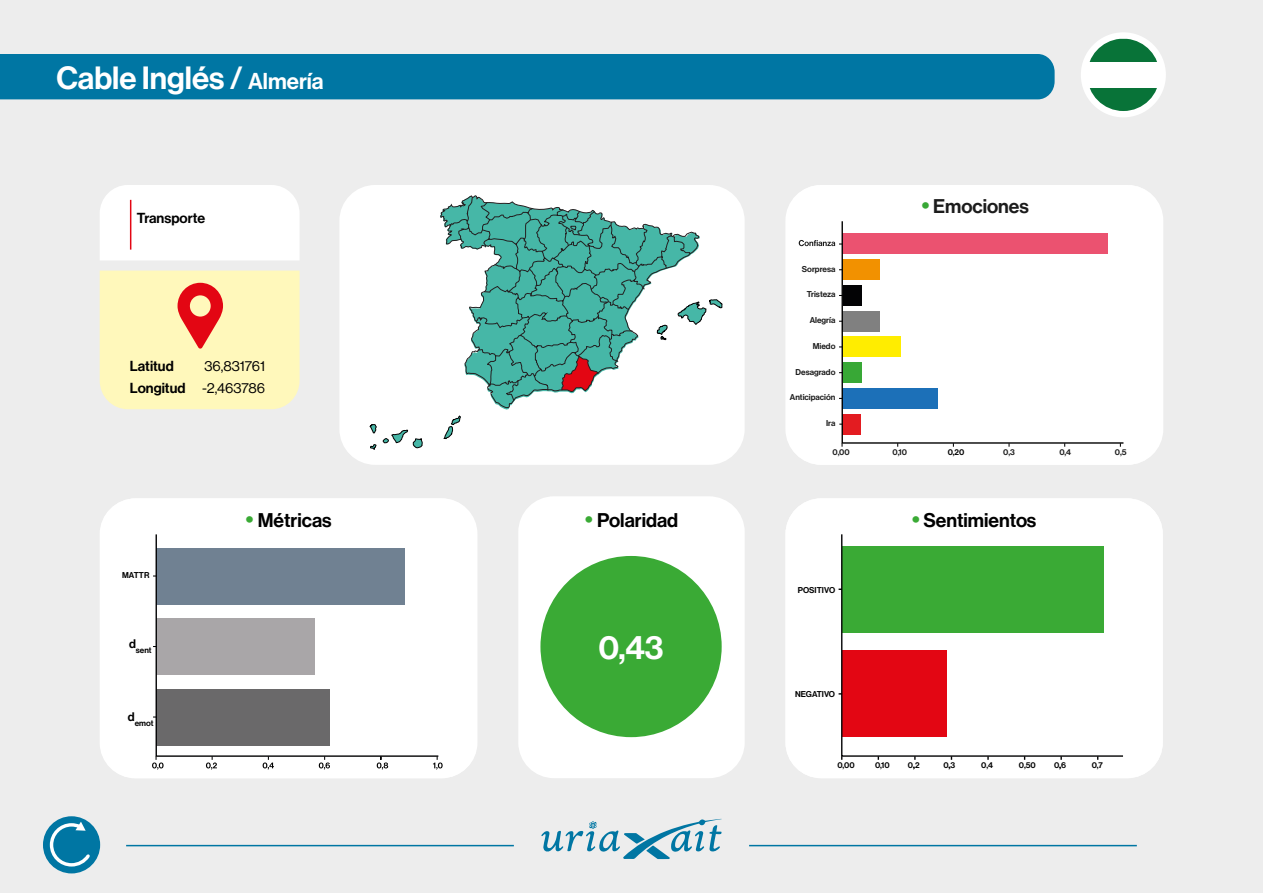
<style>
.page{position:relative;width:1263px;height:893px;background:#ededed}
.page>*{position:absolute;margin:0;border:0;box-sizing:border-box;transform-origin:0 0}
.t1{font:38.4px "N Haas Grotesk DS Pro 65 Md";color:#fff}
.t2{font:33px "N Haas Grotesk DS Pro 65 Md";color:#fff}
.t3{font:31.5px "N Haas Grotesk DS Pro 65 Md";color:#fff}
.t4{font:19.5px "N Haas Grotesk DS Pro 65 Md";color:#000}
.t5{font:19.5px "N Haas Grotesk DS Pro 65 Md";color:#1c1c1c}
.t6{font:14.25px/22.2px "N Haas Grotesk DS Pro 55 Rg";color:#000;text-align:right}
.t7{font:14.25px "N Haas Grotesk DS Pro 65 Md";color:#000}
.t8{font:8.4px "N Haas Grotesk DS Pro 65 Md";color:#1c1c1c}
.t9{font:8.4px "N Haas Grotesk DS Pro 65 Md";color:#000}
.t10{font:8.25px "N Haas Grotesk DS Pro 65 Md";color:#000}
.s1{font-size:22.5px}
.s2{font-family:"N Haas Grotesk DS Pro 65 Md"}
.s3{font-size:23.55px;color:#3aaa35}
.s4{font-size:23.55px;color:#38a836}
</style>
<div class="page">
<svg style="left:541px;top:819px;width:181px;height:40px"></svg>
<hr style="left:126px;top:845px;width:388px;height:1px;background:#0076a3">
<hr style="left:749px;top:845px;width:388px;height:1px;background:#0076a3">
<div style="left:0;top:54px;width:1054px;height:45px;background:#0076a3"></div>
<div style="left:1081px;top:32px;width:85px;height:85px;background:#fff;border-radius:50%"></div>
<div style="left:518px;top:496px;width:227px;height:282px;background:#fff;border-radius:36px"></div>
<div style="left:339px;top:185px;width:406px;height:280px;background:#fff;border-radius:36px"></div>
<div style="left:100px;top:185px;width:199px;height:75px;background:#fff"></div>
<svg style="left:100px;top:271px;width:200px;height:138px"></svg>
<div style="left:43px;top:816px;width:57px;height:57px;background:#0076a3;border-radius:50%"></div>
<svg style="left:48px;top:821px;width:45px;height:47px"></svg>
<svg style="left:443px;top:415px;width:18px;height:24px"></svg>
<svg style="left:370px;top:424px;width:7px;height:10px"></svg>
<svg style="left:383px;top:430px;width:40px;height:18px"></svg>
<svg style="left:370px;top:444px;width:6px;height:6px"></svg>
<svg style="left:440px;top:195px;width:75px;height:213px"></svg>
<div style="left:540px;top:556px;width:182px;height:181px;background:#3aaa35;border-radius:50%"></div>
<svg style="left:1089px;top:39px;width:70px;height:23px;fill:#087338"></svg>
<svg style="left:1089px;top:88px;width:68px;height:23px;fill:#087338"></svg>
<hr style="left:130px;top:200px;width:1px;height:50px;background:#e30613">
<div style="left:100px;top:498px;width:377px;height:280px;background:#fff;border-radius:36px"></div>
<svg style="left:155px;top:534px;width:284px;height:223px"></svg>
<svg style="left:152px;top:756px;width:12px;height:14px"></svg>
<svg style="left:206px;top:756px;width:11px;height:14px"></svg>
<svg style="left:263px;top:756px;width:11px;height:14px"></svg>
<svg style="left:319px;top:756px;width:11px;height:14px"></svg>
<svg style="left:433px;top:756px;width:10px;height:14px"></svg>
<svg style="left:377px;top:756px;width:11px;height:14px"></svg>
<div style="left:785px;top:185px;width:378px;height:280px;background:#fff;border-radius:36px"></div>
<svg style="left:799px;top:240px;width:42px;height:6px"></svg>
<svg style="left:841px;top:221px;width:283px;height:223px"></svg>
<div style="left:785px;top:498px;width:378px;height:280px;background:#fff;border-radius:36px"></div>
<svg style="left:840px;top:534px;width:283px;height:223px"></svg>
<svg style="left:449px;top:197px;width:273px;height:204px"></svg>
<h3 class="t3" style="left:56px;top:60px;width:269px">Cable Inglés / <span class="s1">Almería</span></h3>
<h3 class="t7" style="left:137px;top:210px;width:70px">Transporte</h3>
<h3 class="t7" style="left:130px;top:358px;width:45px">Latitud</h3>
<h3 class="t6" style="left:130px;top:355px;width:137px">36,831761<br><span class="s2">Longitud</span> -2,463786</h3>
<p class="t9" style="left:122px;top:570px;width:29px">MATTR</p>
<p class="t10" style="left:129px;top:645px;width:24px"><sup>d</sup>sent</p>
<p class="t10" style="left:128px;top:718px;width:27px"><sup>d</sup>emot</p>
<h3 class="t4" style="left:245px;top:509px;width:88px"><span class="s3">•</span> Métricas</h3>
<h3 class="t4" style="left:585px;top:508px;width:95px"><span class="s3">•</span> Polaridad</h3>
<h1 class="t1" style="left:634px;top:624px;width:24px">6</h1>
<h2 class="t2" style="left:598px;top:629px;width:67px">0,43</h2>
<h3 class="t5" style="left:921px;top:195px;width:109px"><span class="s4">•</span> Emociones</h3>
<p class="t8" style="left:802px;top:264px;width:35px">Sorpresa</p>
<p class="t8" style="left:807px;top:290px;width:30px">Tristeza</p>
<p class="t8" style="left:810px;top:315px;width:27px">Alegría</p>
<p class="t8" style="left:813px;top:341px;width:24px">Miedo</p>
<p class="t8" style="left:795px;top:367px;width:41px">Desagrado</p>
<p class="t8" style="left:790px;top:392px;width:47px">Anticipación</p>
<p class="t8" style="left:826px;top:418px;width:11px">Ira</p>
<p class="t8" style="left:832px;top:447px;width:19px">0,00</p>
<p class="t8" style="left:892px;top:447px;width:16px">0,10</p>
<p class="t8" style="left:1003px;top:447px;width:13px">0,3</p>
<p class="t8" style="left:1059px;top:447px;width:13px">0,4</p>
<p class="t8" style="left:1115px;top:447px;width:13px">0,5</p>
<p class="t9" style="left:948px;top:447px;width:18px">0,20</p>
<p class="t9" style="left:798px;top:585px;width:39px">POSITIVO</p>
<p class="t9" style="left:795px;top:689px;width:41px">NEGATIVO</p>
<h3 class="t4" style="left:912px;top:509px;width:126px"><span class="s3">•</span> Sentimientos</h3>
<p class="t9" style="left:837px;top:760px;width:19px">0,00</p>
<p class="t9" style="left:875px;top:760px;width:16px">0,10</p>
<p class="t9" style="left:908px;top:760px;width:13px">0,2</p>
<p class="t9" style="left:943px;top:760px;width:13px">0,3</p>
<p class="t9" style="left:981px;top:760px;width:13px">0,4</p>
<p class="t9" style="left:1019px;top:760px;width:18px">0,50</p>
<p class="t9" style="left:1054px;top:760px;width:13px">0,6</p>
<p class="t9" style="left:1092px;top:760px;width:13px">0,7</p>
</div>
